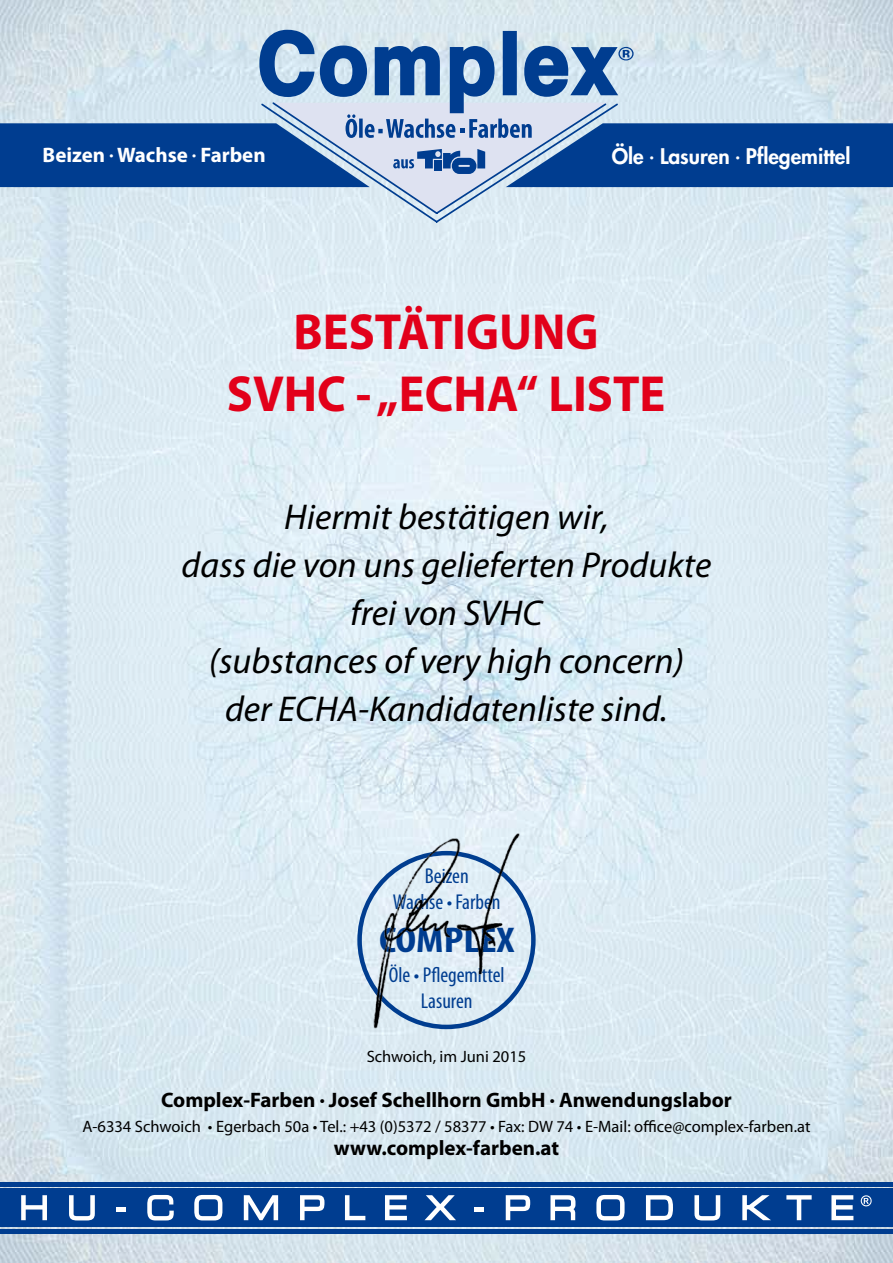
<style>
.page{position:relative;width:893px;height:1263px;background:#fff}
.page>*{position:absolute;margin:0;border:0;box-sizing:border-box;transform-origin:0 0}
.t1{font:700 51px/61.2px "Myriad Pro";color:#e2001a;text-align:center;scale:.95 1}
.t2{font:italic 36px/48px "Myriad Pro";color:#000;text-align:center}
.t3{font:700 condensed 36px "Myriad Pro";color:#003d90;scale:1.2 1}
.t4{font:condensed 21.6px/25.8px "Myriad Pro";color:#003d90;text-align:center}
.t5{font:700 21px "Myriad Pro";color:#000}
.t6{font:800 21px "Futura Std";color:#fff}
.t7{font:700 21px "Myriad Pro";color:#fff}
.t8{font:16.5px "Myriad Pro";color:#000}
.s1{font-size:15px}
</style>
<div class="page">
<img style="left:0;top:0;width:893px;height:1263px">
<div style="left:0;top:1188px;width:893px;height:39px;background:#003d90"></div>
<hr style="left:0;top:1182px;width:893px;height:4px;background:#003d90">
<hr style="left:0;top:1229px;width:893px;height:4px;background:#003d90">
<svg style="left:21px;top:1195px;width:26px;height:25px"></svg>
<svg style="left:69px;top:1195px;width:26px;height:25px"></svg>
<hr style="left:116px;top:1207px;width:10px;height:4px;background:#fff">
<svg style="left:147px;top:1195px;width:27px;height:25px"></svg>
<svg style="left:194px;top:1195px;width:28px;height:25px"></svg>
<svg style="left:244px;top:1195px;width:34px;height:25px"></svg>
<svg style="left:300px;top:1195px;width:24px;height:25px"></svg>
<svg style="left:345px;top:1195px;width:20px;height:25px"></svg>
<svg style="left:385px;top:1195px;width:22px;height:25px"></svg>
<svg style="left:425px;top:1195px;width:31px;height:25px"></svg>
<hr style="left:474px;top:1207px;width:10px;height:4px;background:#fff">
<svg style="left:506px;top:1195px;width:24px;height:25px"></svg>
<svg style="left:550px;top:1195px;width:25px;height:25px"></svg>
<svg style="left:596px;top:1195px;width:29px;height:25px"></svg>
<svg style="left:646px;top:1195px;width:27px;height:25px"></svg>
<svg style="left:694px;top:1195px;width:26px;height:25px"></svg>
<svg style="left:742px;top:1195px;width:29px;height:25px"></svg>
<svg style="left:786px;top:1195px;width:26px;height:25px"></svg>
<svg style="left:831px;top:1195px;width:22px;height:25px"></svg>
<svg style="left:861px;top:1195px;width:11px;height:11px"></svg>
<div style="left:0;top:123px;width:893px;height:64px;background:#003d90"></div>
<img style="left:368px;top:827px;width:153px;height:207px">
<svg style="left:259px;top:30px;width:375px;height:194px"></svg>
<p class="t7" style="left:43px;top:142px;width:225px">Beizen <sup>•</sup> Wachse <sup>•</sup> Farben</p>
<p class="t6" style="left:612px;top:143px;width:240px">Öle <sup>•</sup> Lasuren <sup>•</sup> Pflegemittel</p>
<h1 class="t1" style="left:227px;top:300px;width:463px">BESTÄTIGUNG<br>SVHC - „ECHA“ LISTE</h1>
<p class="t2" style="left:182px;top:492px;width:531px">Hiermit bestätigen wir,<br>dass die von uns gelieferten Produkte frei von SVHC<br>(substances of very high concern) der ECHA-Kandidatenliste sind.</p>
<p class="t4" style="left:393px;top:862px;width:109px">Beizen<br>Wachse • Farben</p>
<p class="t3" style="left:379px;top:917px;width:114px">COMPLEX</p>
<p class="t4" style="left:389px;top:962px;width:117px">Öle • Pflegemittel<br>Lasuren</p>
<p class="t8" style="left:367px;top:1046px;width:161px">Schwoich, im Juni 2015</p>
<p class="t5" style="left:161px;top:1086px;width:572px">Complex-Farben <span class="s1">•</span> Josef Schellhorn GmbH <span class="s1">•</span> Anwendungslabor</p>
<p class="t8" style="left:82px;top:1116px;width:730px">A-6334 Schwoich • Egerbach 50a • Tel.: +43 (0)5372 / 58377 • Fax: DW 74 • E-Mail: office@complex-farben.at</p>
<p class="t5" style="left:334px;top:1134px;width:227px">www.complex-farben.at</p>
</div>
